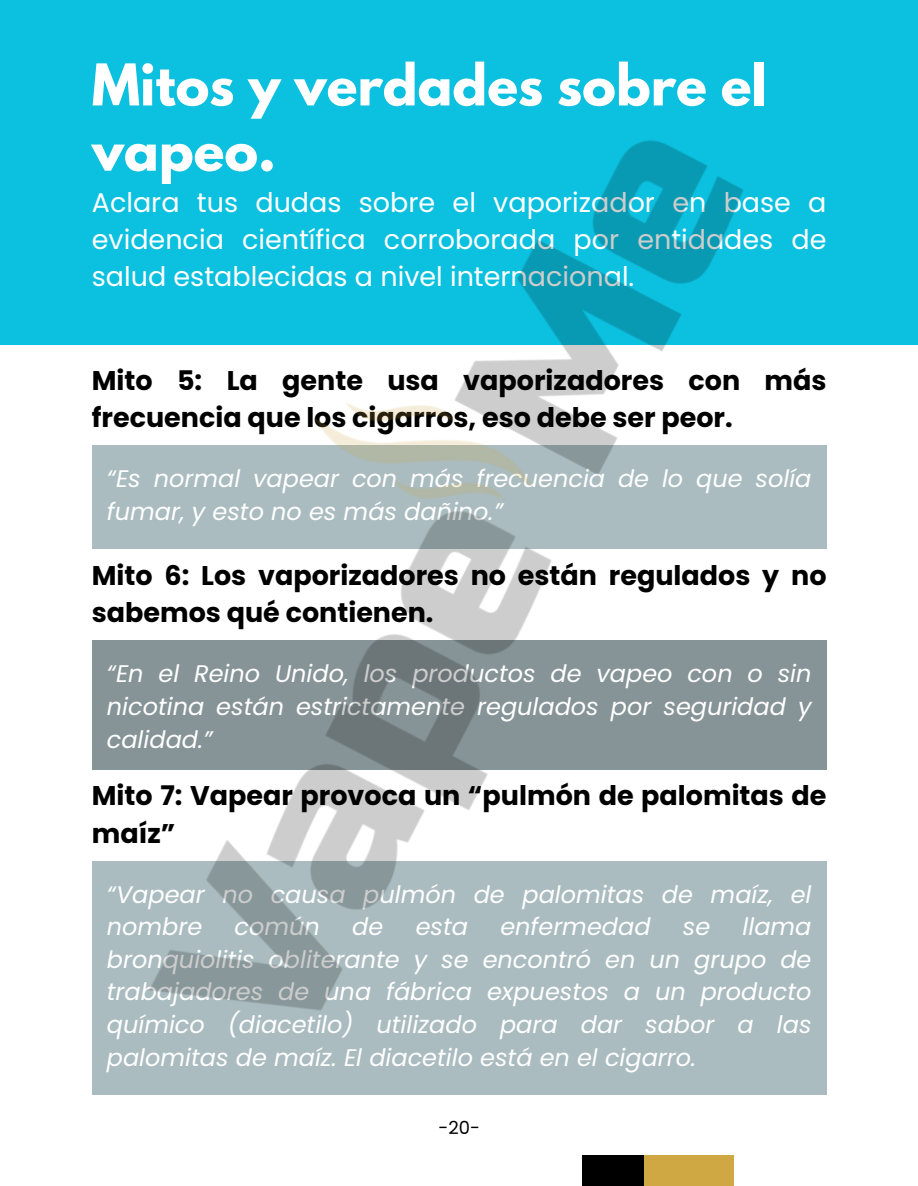
<style>
.page{position:relative;width:918px;height:1186px;background:#fff}
.page>*{position:absolute;margin:0;border:0;box-sizing:border-box;transform-origin:0 0}
.t1{font:700 51px/65.2px "League Spartan";color:#fff}
.t2{font:700 27px/37.2px "Poppins";color:#000}
.t3{font:27px/37.2px "Poppins";color:#fff;text-align:justify}
.t4{font:italic 24px/32.7px "Poppins";color:#fff}
.t5{font:18px "Poppins";color:#000}
</style>
<div class="page">
<img style="left:0;top:0;width:918px;height:1186px">
<p class="t1" style="left:92px;top:59px;width:676px">Mitos y verdades sobre el vapeo.</p>
<h1 class="t3" style="left:92px;top:184px;width:736px">Aclara tus dudas sobre el vaporizador en base a evidencia científica corroborada por entidades de salud establecidas a nivel internacional.</h1>
<h2 class="t2" style="left:92px;top:362px;width:736px">Mito 5: La gente usa vaporizadores con más frecuencia que los cigarros, eso debe ser peor.</h2>
<h4 class="t4" style="left:107px;top:462px;width:706px">“Es normal vapear con más frecuencia de lo que solía fumar, y esto no es más dañino.”</h4>
<h2 class="t2" style="left:92px;top:557px;width:736px">Mito 6: Los vaporizadores no están regulados y no sabemos qué contienen.</h2>
<h4 class="t4" style="left:107px;top:657px;width:706px;text-align:justify">“En el Reino Unido, los productos de vapeo con o sin nicotina están estrictamente regulados por seguridad y calidad.”</h4>
<h2 class="t2" style="left:92px;top:777px;width:736px">Mito 7: Vapear provoca un “pulmón de palomitas de maíz”</h2>
<h4 class="t4" style="left:107px;top:878px;width:706px">“Vapear no causa pulmón de palomitas de maíz, el nombre</h4>
<h4 class="t4" style="left:235px;top:910px;width:87px">común</h4>
<h4 class="t4" style="left:352px;top:910px;width:33px">de</h4>
<h4 class="t4" style="left:416px;top:910px;width:54px">esta</h4>
<h4 class="t4" style="left:500px;top:910px;width:152px">enfermedad</h4>
<h4 class="t4" style="left:683px;top:910px;width:29px">se</h4>
<h4 class="t4" style="left:107px;top:910px;width:706px;text-align:justify;text-indent:636px">llama bronquiolitis obliterante y se encontró en un grupo de trabajadores de una fábrica expuestos a un producto químico (diacetilo) utilizado para dar sabor a las palomitas de maíz. El diacetilo está en el cigarro.</h4>
<h3 class="t5" style="left:438px;top:1115px;width:43px">-20-</h3>
</div>
